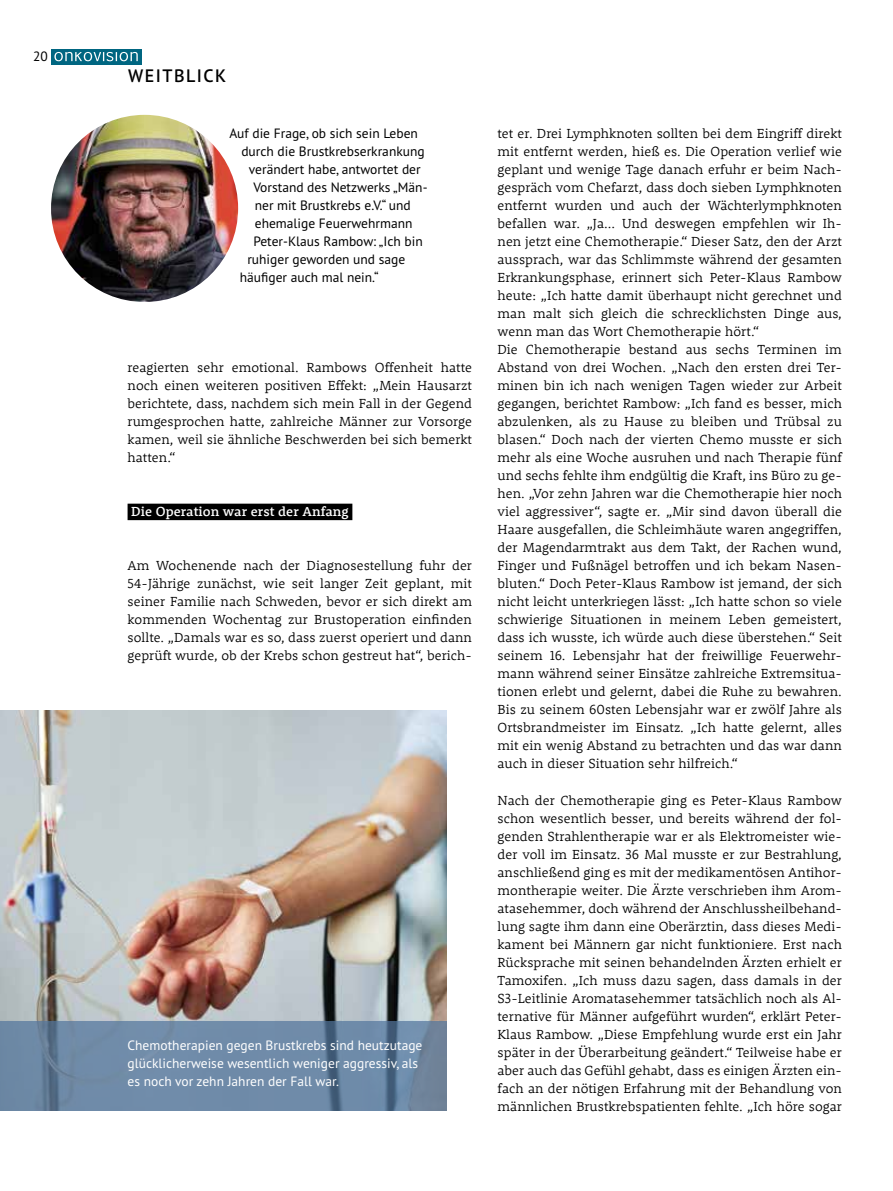
<style>
.page{position:relative;width:893px;height:1191px;background:#fff}
.page>*{position:absolute;margin:0;border:0;box-sizing:border-box;transform-origin:0 0}
.t1{font:600 18px "PT Sans Pro";letter-spacing:.08em;color:#000}
.t2{font:300 13.5px/18px "Rooney";letter-spacing:.005em;color:#000;text-align:justify}
.t3{font:13.5px "PT Sans Pro";color:#000}
.t4{font:13.5px/18px "PT Sans Pro";color:#fff}
.t5{font:500 13.5px "Rooney";letter-spacing:.005em;color:#fff}
</style>
<div class="page">
<div style="left:128px;top:503px;width:224px;height:17px;background:#000"></div>
<img style="left:0;top:710px;width:446px;height:310px">
<img style="left:51px;top:115px;width:187px;height:187px;border-radius:94px">
<svg style="left:0;top:1020px;width:446px;height:90px;background:#6c87a4"></svg>
<div style="left:51px;top:49px;width:91px;height:15px;background:#006681"></div>
<svg style="left:54px;top:52px;width:84px;height:9px"></svg>
<p class="t3" style="left:33px;top:48px;width:16px">20</p>
<h1 class="t1" style="left:128px;top:64px;width:99px">WEITBLICK</h1>
<p class="t3" style="left:229px;top:124px;width:190px">Auf die Frage, ob sich sein Leben</p>
<p class="t3" style="left:241px;top:142px;width:185px">durch die Brustkrebserkrankung</p>
<p class="t3" style="left:249px;top:160px;width:173px">verändert habe, antwortet der</p>
<p class="t3" style="left:253px;top:178px;width:176px">Vorstand des Netzwerks „Män-</p>
<p class="t3" style="left:255px;top:196px;width:157px">ner mit Brustkrebs e.V.“ und</p>
<p class="t3" style="left:255px;top:214px;width:159px">ehemalige Feuerwehrmann</p>
<p class="t3" style="left:253px;top:232px;width:171px">Peter-Klaus Rambow: „Ich bin</p>
<p class="t3" style="left:247px;top:250px;width:159px">ruhiger geworden und sage</p>
<p class="t3" style="left:240px;top:268px;width:140px">häufiger auch mal nein.“</p>
<p class="t2" style="left:128px;top:358px;width:346px">reagierten sehr emotional. Rambows Offenheit hatte noch einen weiteren positiven Effekt: „Mein Hausarzt berichtete, dass, nachdem sich mein Fall in der Gegend rumgesprochen hatte, zahlreiche Männer zur Vorsorge kamen, weil sie ähnliche Beschwerden bei sich bemerkt hatten.“</p>
<p class="t5" style="left:131px;top:503px;width:219px">Die Operation war erst der Anfang</p>
<p class="t2" style="left:128px;top:556px;width:346px">Am Wochenende nach der Diagnosestellung fuhr der 54-Jährige zunächst, wie seit langer Zeit geplant, mit seiner Familie nach Schweden, bevor er sich direkt am kommenden Wochentag zur Brustoperation einfinden sollte. „Damals war es so, dass zuerst operiert und dann geprüft wurde, ob der Krebs schon gestreut hat“, berich-</p>
<p class="t4" style="left:128px;top:1036px;width:296px">Chemotherapien gegen Brustkrebs sind heutzutage glücklicherweise wesentlich weniger aggressiv, als es noch vor zehn Jahren der Fall war.</p>
<p class="t2" style="left:497px;top:124px;width:346px;text-align:left">tet er. Drei Lymphknoten sollten bei dem Eingriff direkt mit entfernt werden, hieß es. Die Operation verlief wie geplant und wenige Tage danach erfuhr er beim Nach&shy;gespräch vom Chefarzt, dass doch sieben Lymphknoten entfernt wurden und auch der Wächterlymphknoten befallen war. „Ja... Und deswegen empfehlen wir Ih&shy;nen jetzt eine Chemotherapie.“ Dieser Satz, den der Arzt aussprach, war das Schlimmste während der gesamten Erkrankungsphase, erinnert sich Peter-Klaus Rambow heute: „Ich hatte damit überhaupt nicht gerechnet und man malt sich gleich die schrecklichsten Dinge aus, wenn man das Wort Chemotherapie hört.“<br>Die Chemotherapie bestand aus sechs Terminen im Abstand von drei Wochen. „Nach den ersten drei Ter&shy;minen bin ich nach wenigen Tagen wieder zur Arbeit gegangen, berichtet Rambow: „Ich fand es besser, mich abzulenken, als zu Hause zu bleiben und Trübsal zu blasen.“ Doch nach der vierten Chemo musste er sich mehr als eine Woche ausruhen und nach Therapie fünf und sechs fehlte ihm endgültig die Kraft, ins Büro zu ge&shy;hen. „Vor zehn Jahren war die Chemotherapie hier noch viel aggressiver“, sagte er. „Mir sind davon überall die Haare ausgefallen, die Schleimhäute waren angegriffen, der Magendarmtrakt aus dem Takt, der Rachen wund, Finger und Fußnägel betroffen und ich bekam Nasen&shy;bluten.“ Doch Peter-Klaus Rambow ist jemand, der sich nicht leicht unterkriegen lässt: „Ich hatte schon so viele schwierige Situationen in meinem Leben gemeistert, dass ich wusste, ich würde auch diese überstehen.“ Seit seinem 16. Lebensjahr hat der freiwillige Feuerwehr&shy;mann während seiner Einsätze zahlreiche Extremsitua&shy;tionen erlebt und gelernt, dabei die Ruhe zu bewahren.<br>Bis zu seinem 60sten Lebensjahr war er zwölf Jahre als Ortsbrandmeister im Einsatz. „Ich hatte gelernt, alles mit ein wenig Abstand zu betrachten und das war dann auch in dieser Situation sehr hilfreich.“</p>
<p class="t2" style="left:497px;top:790px;width:346px">Nach der Chemotherapie ging es Peter-Klaus Rambow schon wesentlich besser, und bereits während der fol&shy;genden Strahlentherapie war er als Elektromeister wie&shy;der voll im Einsatz. 36 Mal musste er zur Bestrahlung, anschließend ging es mit der medikamentösen Antihor&shy;montherapie weiter. Die Ärzte verschrieben ihm Arom&shy;atasehemmer, doch während der Anschlussheilbehand&shy;lung sagte ihm dann eine Oberärztin, dass dieses Medi&shy;kament bei Männern gar nicht funktioniere. Erst nach Rücksprache mit seinen behandelnden Ärzten erhielt er Tamoxifen. „Ich muss dazu sagen, dass damals in der S3-Leitlinie Aromatasehemmer tatsächlich noch als Al&shy;ternative für Männer aufgeführt wurden“, erklärt Peter-Klaus Rambow. „Diese Empfehlung wurde erst ein Jahr später in der Überarbeitung geändert.“ Teilweise habe er aber auch das Gefühl gehabt, dass es einigen Ärzten ein&shy;fach an der nötigen Erfahrung mit der Behandlung von männlichen Brustkrebspatienten fehlte. „Ich höre sogar</p>
</div>
